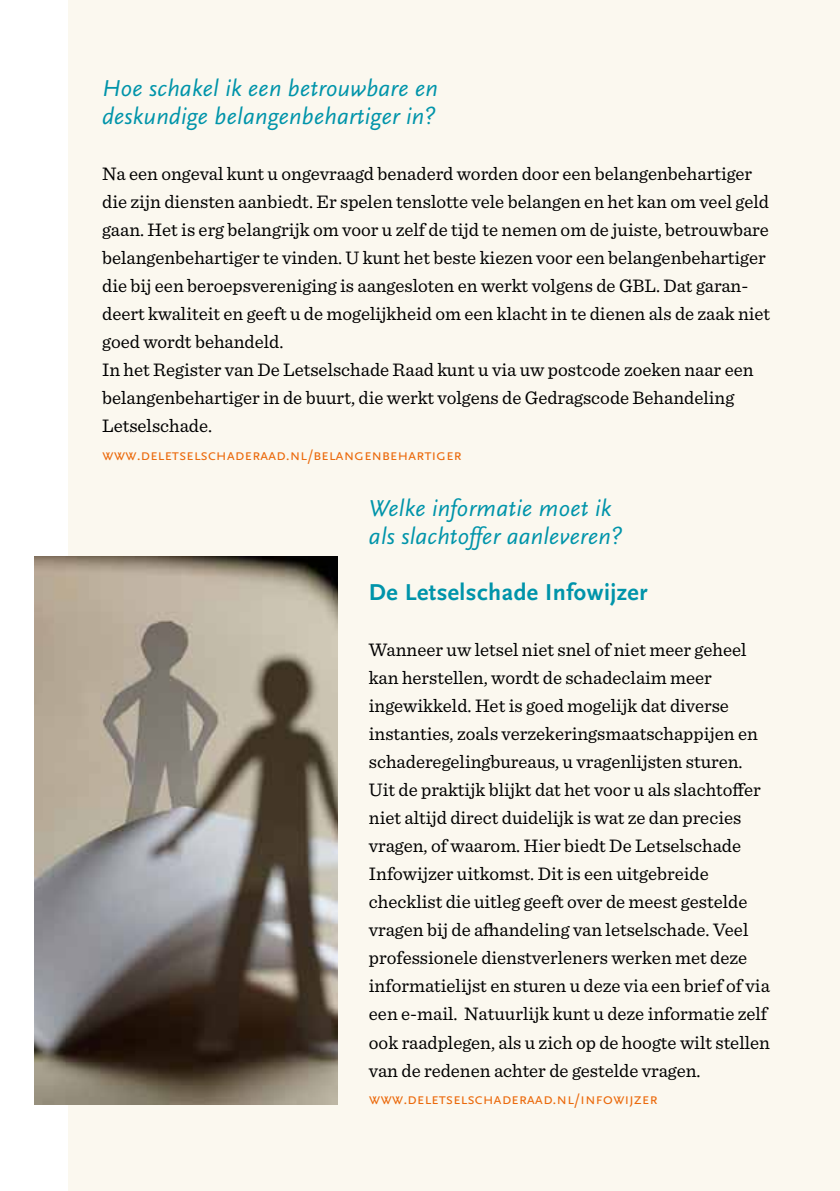
<style>
.page{position:relative;width:840px;height:1191px;background:#fff}
.page>*{position:absolute;margin:0;border:0;box-sizing:border-box;transform-origin:0 0}
.t1{font:italic 24px/28px "Scala Sans";letter-spacing:.01em;color:#0094aa}
.t2{font:700 24px "Scala Sans";letter-spacing:.02em;color:#0094aa}
.t3{font:19px/28px "Sentinel";color:#000}
.t4{font:16px "Scala Sans Caps";letter-spacing:-.01em;color:#eb690b}
</style>
<div class="page">
<div style="left:68px;top:0;width:771px;height:1191px;background:#fbf8ef"></div>
<hr style="left:839px;top:0;width:1px;height:1191px;background:#fbf8ef">
<img style="left:34px;top:557px;width:303px;height:547px">
<p class="t1" style="left:102px;top:75px;width:337px">Hoe schakel ik een betrouwbare en deskundige belangenbehartiger in?</p>
<p class="t3" style="left:102px;top:159px;width:669px">Na een ongeval kunt u ongevraagd benaderd worden door een belangenbehartiger die zijn diensten aanbiedt. Er spelen tenslotte vele belangen en het kan om veel geld gaan. Het is erg belangrijk om voor u zelf de tijd te nemen om de juiste, betrouwbare belangenbehartiger te vinden. U kunt het beste kiezen voor een belangenbehartiger die bij een beroepsvereniging is aangesloten en werkt volgens de GBL. Dat garan&shy;deert kwaliteit en geeft u de mogelijkheid om een klacht in te dienen als de zaak niet goed wordt behandeld.<br>In het Register van De Letselschade Raad kunt u via uw postcode zoeken naar een belangenbehartiger in de buurt, die werkt volgens de Gedragscode Behandeling Letselschade.</p>
<p class="t4" style="left:102px;top:446px;width:361px">www.deletselschaderaad.nl/belangenbehartiger</p>
<p class="t1" style="left:369px;top:495px;width:255px">Welke informatie moet ik als slachtoffer aanleveren?</p>
<p class="t2" style="left:369px;top:579px;width:280px">De Letselschade Infowijzer</p>
<p class="t3" style="left:369px;top:635px;width:402px">Wanneer uw letsel niet snel of niet meer geheel kan herstellen, wordt de schadeclaim meer ingewikkeld. Het is goed mogelijk dat diverse instanties, zoals verzekeringsmaatschappijen en schaderegelingbureaus, u vragenlijsten sturen.<br>Uit de praktijk blijkt dat het voor u als slachtoffer niet altijd direct duidelijk is wat ze dan precies vragen, of waarom. Hier biedt De Letselschade Infowijzer uitkomst. Dit is een uitgebreide checklist die uitleg geeft over de meest gestelde vragen bij de afhandeling van letselschade. Veel professionele dienstverleners werken met deze informatielijst en sturen u deze via een brief of via een e-mail. Natuurlijk kunt u deze informatie zelf ook raadplegen, als u zich op de hoogte wilt stellen van de redenen achter de gestelde vragen.</p>
<p class="t4" style="left:369px;top:1090px;width:290px">www.deletselschaderaad.nl/infowijzer</p>
</div>
